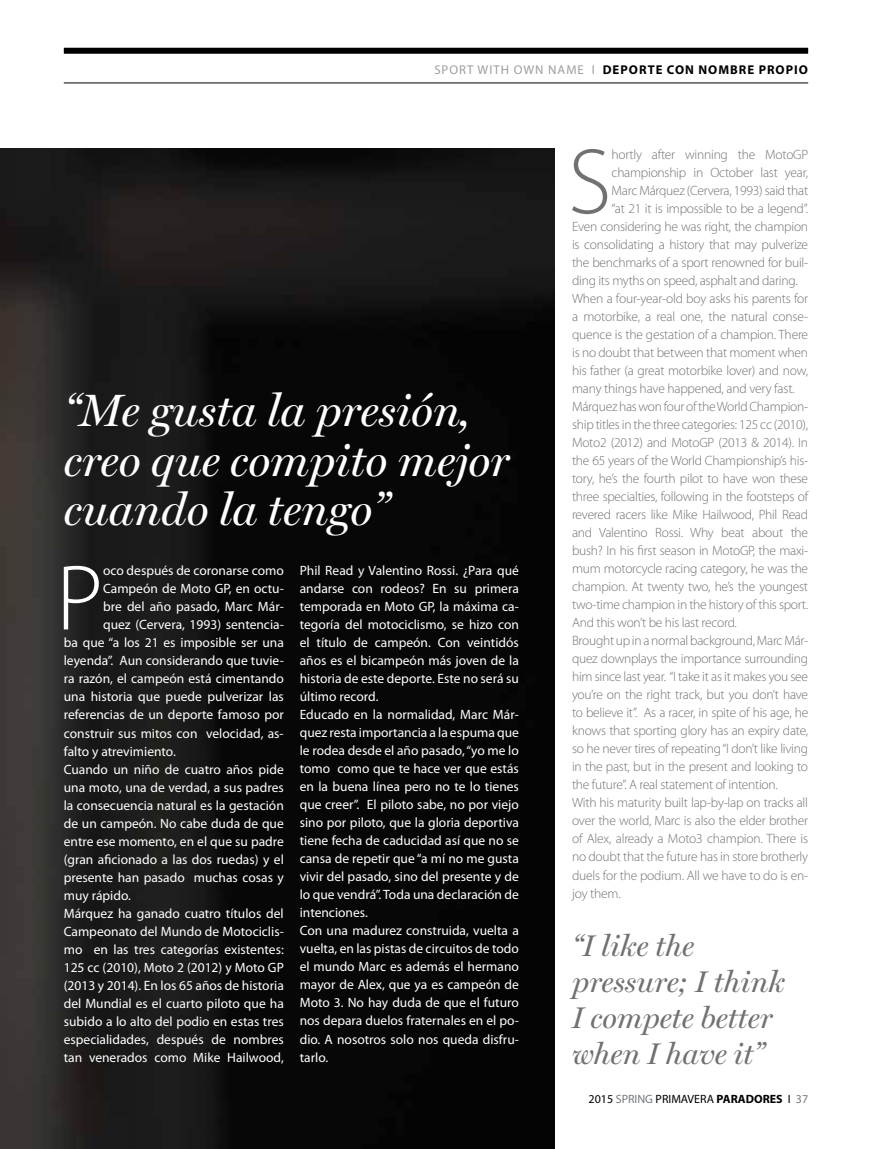
<style>
.page{position:relative;width:872px;height:1149px;background:#fff}
.page>*{position:absolute;margin:0;border:0;box-sizing:border-box;transform-origin:0 0}
.t1{font:300 93.6px "Myriad Pro";color:#fff}
.t2{font:300 93.6px "Myriad Pro";color:#707172}
.t3{font:italic 45.6px/49.7px "Miller Display";color:#fff}
.t4{font:italic 30px/36px "Miller Display";color:#707172}
.t5{font:13.5px/18px "Myriad Pro";color:#fff}
.t6{font:300 13.5px "Myriad Pro";letter-spacing:-.02em;color:#707172}
.t7{font:700 12.75px "Myriad Pro";letter-spacing:.08em;color:#000}
.t8{font:12.75px "Myriad Pro";color:#9c9e9f}
.t9{font:12px "Myriad Pro";color:#000}
.t10{font:700 12px "Myriad Pro";color:#000}
.t11{font:12px "Myriad Pro";color:#72797e}
.s1{font-weight:400;color:#9c9e9f}
.s2{color:#72797e}
.s3{color:#000}
</style>
<div class="page">
<div style="left:64px;top:48px;width:744px;height:6px;background:#000"></div>
<hr style="left:64px;top:83px;width:744px;height:1px;background:#000">
<img style="left:0;top:149px;width:554px;height:999px">
<p class="t8" style="left:434px;top:63px;width:25px">SPORT</p>
<p class="t8" style="left:477px;top:63px;width:47px">WIT H OWN</p>
<p class="t7" style="left:548px;top:61px;width:90px"><span class="s1">NAME I</span> DEPORTE</p>
<p class="t7" style="left:667px;top:61px;width:43px">CON NOM</p>
<p class="t7" style="left:730px;top:61px;width:72px">BRE PROPIO</p>
<h2 class="t3" style="left:64px;top:385px;width:447px">“Me gusta la presión, creo que compito mejor cuando la tengo”</h2>
<h1 class="t1" style="left:56px;top:541px;width:48px">P</h1>
<p class="t5" style="left:103px;top:562px;width:182px">oco después de coronarse como</p>
<p class="t5" style="left:103px;top:580px;width:182px">Campeón de Moto GP, en octu-</p>
<p class="t5" style="left:103px;top:598px;width:182px">bre del año pasado, Marc Már-</p>
<p class="t5" style="left:103px;top:616px;width:182px">quez (Cervera, 1993) sentencia-</p>
<p class="t5" style="left:64px;top:634px;width:221px">ba que “a los 21 es imposible ser una</p>
<p class="t5" style="left:64px;top:652px;width:221px">leyenda”. Aun considerando que tuvie-</p>
<p class="t5" style="left:64px;top:670px;width:221px">ra razón, el campeón está cimentando</p>
<p class="t5" style="left:64px;top:688px;width:221px">una historia que puede pulverizar las</p>
<p class="t5" style="left:64px;top:706px;width:221px">referencias de un deporte famoso por</p>
<p class="t5" style="left:64px;top:724px;width:221px">construir sus mitos con velocidad, as-</p>
<p class="t5" style="left:64px;top:742px;width:114px">falto y atrevimiento.</p>
<p class="t5" style="left:64px;top:760px;width:221px">Cuando un niño de cuatro años pide</p>
<p class="t5" style="left:64px;top:778px;width:221px">una moto, una de verdad, a sus padres</p>
<p class="t5" style="left:64px;top:796px;width:221px">la consecuencia natural es la gestación</p>
<p class="t5" style="left:64px;top:814px;width:221px">de un campeón. No cabe duda de que</p>
<p class="t5" style="left:64px;top:832px;width:221px">entre ese momento, en el que su padre</p>
<p class="t5" style="left:64px;top:850px;width:221px">(gran aficionado a las dos ruedas) y el</p>
<p class="t5" style="left:64px;top:868px;width:221px">presente han pasado muchas cosas y</p>
<p class="t5" style="left:64px;top:886px;width:69px">muy rápido.</p>
<p class="t5" style="left:64px;top:904px;width:221px">Márquez ha ganado cuatro títulos del</p>
<p class="t5" style="left:64px;top:922px;width:221px">Campeonato del Mundo de Motociclis-</p>
<p class="t5" style="left:64px;top:940px;width:221px">mo en las tres categorías existentes:</p>
<p class="t5" style="left:64px;top:958px;width:221px">125 cc (2010), Moto 2 (2012) y Moto GP</p>
<p class="t5" style="left:64px;top:976px;width:221px">(2013 y 2014). En los 65 años de historia</p>
<p class="t5" style="left:64px;top:994px;width:221px">del Mundial es el cuarto piloto que ha</p>
<p class="t5" style="left:64px;top:1012px;width:221px">subido a lo alto del podio en estas tres</p>
<p class="t5" style="left:64px;top:1030px;width:221px">especialidades, después de nombres</p>
<p class="t5" style="left:64px;top:1048px;width:221px">tan venerados como Mike Hailwood,</p>
<p class="t5" style="left:300px;top:561px;width:221px">Phil Read y Valentino Rossi. ¿Para qué andarse con rodeos? En su primera temporada en Moto GP, la máxima ca&shy;tegoría del motociclismo, se hizo con el título de campeón. Con veintidós años es el bicampeón más joven de la historia de este deporte. Este no será su último record.<br>Educado en la normalidad, Marc Már&shy;quez resta importancia a la espuma que le rodea desde el año pasado, “yo me lo tomo como que te hace ver que estás en la buena línea pero no te lo tienes que creer”. El piloto sabe, no por viejo sino por piloto, que la gloria deportiva tiene fecha de caducidad así que no se cansa de repetir que “a mí no me gusta vivir del pasado, sino del presente y de lo que vendrá”. Toda una declaración de intenciones.<br>Con una madurez construida, vuelta a vuelta, en las pistas de circuitos de todo el mundo Marc es además el hermano mayor de Alex, que ya es campeón de Moto 3. No hay duda de que el futuro nos depara duelos fraternales en el po&shy;dio. A nosotros solo nos queda disfru&shy;tarlo.</p>
<h1 class="t2" style="left:568px;top:125px;width:45px">S</h1>
<p class="t6" style="left:611px;top:146px;width:198px">hortly after winning the MotoGP</p>
<p class="t6" style="left:611px;top:164px;width:198px">championship in October last year,</p>
<p class="t6" style="left:611px;top:182px;width:198px">Marc Márquez (Cervera, 1993) said that</p>
<p class="t6" style="left:611px;top:200px;width:198px">“at 21 it is impossible to be a legend”.</p>
<p class="t6" style="left:572px;top:218px;width:238px">Even considering he was right, the champion</p>
<p class="t6" style="left:572px;top:236px;width:238px">is consolidating a history that may pulverize</p>
<p class="t6" style="left:572px;top:254px;width:238px">the benchmarks of a sport renowned for buil-</p>
<p class="t6" style="left:572px;top:272px;width:227px">ding its myths on speed, asphalt and daring.</p>
<p class="t6" style="left:572px;top:290px;width:238px">When a four-year-old boy asks his parents for</p>
<p class="t6" style="left:572px;top:308px;width:238px">a motorbike, a real one, the natural conse-</p>
<p class="t6" style="left:572px;top:326px;width:238px">quence is the gestation of a champion. There</p>
<p class="t6" style="left:572px;top:344px;width:238px">is no doubt that between that moment when</p>
<p class="t6" style="left:572px;top:362px;width:238px">his father (a great motorbike lover) and now,</p>
<p class="t6" style="left:572px;top:380px;width:224px">many things have happened, and very fast.</p>
<p class="t6" style="left:572px;top:398px;width:238px">Márquez has won four of the World Champion-</p>
<p class="t6" style="left:572px;top:416px;width:238px">ship titles in the three categories: 125 cc (2010),</p>
<p class="t6" style="left:572px;top:434px;width:237px">Moto2 (2012) and MotoGP (2013 &amp; 2014). In</p>
<p class="t6" style="left:572px;top:452px;width:238px">the 65 years of the World Championship’s his-</p>
<p class="t6" style="left:572px;top:470px;width:238px">tory, he’s the fourth pilot to have won these</p>
<p class="t6" style="left:572px;top:488px;width:238px">three specialties, following in the footsteps of</p>
<p class="t6" style="left:572px;top:506px;width:237px">revered racers like Mike Hailwood, Phil Read</p>
<p class="t6" style="left:572px;top:524px;width:237px">and Valentino Rossi. Why beat about the</p>
<p class="t6" style="left:572px;top:542px;width:238px">bush? In his first season in MotoGP, the maxi-</p>
<p class="t6" style="left:572px;top:560px;width:238px">mum motorcycle racing category, he was the</p>
<p class="t6" style="left:572px;top:578px;width:238px">champion. At twenty two, he’s the youngest</p>
<p class="t6" style="left:572px;top:596px;width:238px">two-time champion in the history of this sport.</p>
<p class="t6" style="left:572px;top:614px;width:166px">And this won’t be his last record.</p>
<p class="t6" style="left:572px;top:632px;width:238px">Brought up in a normal background, Marc Már-</p>
<p class="t6" style="left:572px;top:650px;width:238px">quez downplays the importance surrounding</p>
<p class="t6" style="left:572px;top:668px;width:237px">him since last year. “I take it as it makes you see</p>
<p class="t6" style="left:572px;top:686px;width:238px">you’re on the right track, but you don’t have</p>
<p class="t6" style="left:572px;top:704px;width:238px">to believe it”. As a racer, in spite of his age, he</p>
<p class="t6" style="left:572px;top:722px;width:238px">knows that sporting glory has an expiry date,</p>
<p class="t6" style="left:572px;top:740px;width:238px">so he never tires of repeating “I don’t like living</p>
<p class="t6" style="left:572px;top:758px;width:237px">in the past, but in the present and looking to</p>
<p class="t6" style="left:572px;top:776px;width:207px">the future”. A real statement of intention.</p>
<p class="t6" style="left:572px;top:794px;width:238px">With his maturity built lap-by-lap on tracks all</p>
<p class="t6" style="left:572px;top:812px;width:238px">over the world, Marc is also the elder brother</p>
<p class="t6" style="left:572px;top:830px;width:237px">of Alex, already a Moto3 champion. There is</p>
<p class="t6" style="left:572px;top:848px;width:238px">no doubt that the future has in store brotherly</p>
<p class="t6" style="left:572px;top:866px;width:237px">duels for the podium. All we have to do is en-</p>
<p class="t6" style="left:572px;top:884px;width:50px">joy them.</p>
<h3 class="t4" style="left:572px;top:927px;width:214px">“I like the pressure; I think<br>I compete better when I have it”</h3>
<p class="t9" style="left:588px;top:1091px;width:113px">2015 <span class="s2">SPRING</span> PRIMAVERA</p>
<p class="t10" style="left:716px;top:1090px;width:46px">PARADORES</p>
<p class="t11" style="left:788px;top:1091px;width:22px"><span class="s3">Ι</span> 37</p>
</div>
